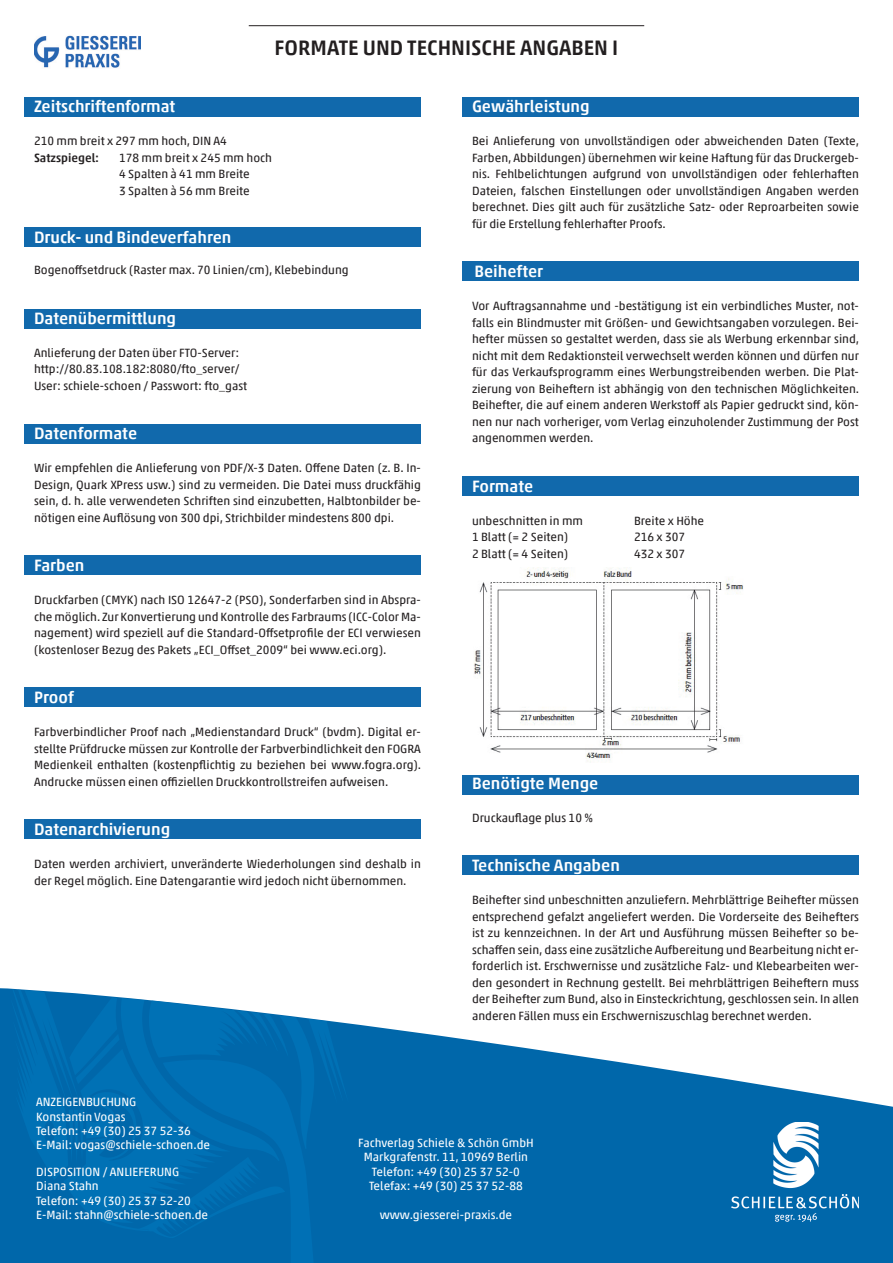
<style>
.page{position:relative;width:893px;height:1263px;background:#fff}
.page>*{position:absolute;margin:0;border:0;box-sizing:border-box;transform-origin:0 0}
.t1{font:500 21px "Akko Pro";color:#231f20}
.t2{font:500 16.5px "Akko Pro";color:#fff}
.t3{font:12px/16.5px "Akko Pro";color:#231f20;text-align:justify}
.t4{font:12px/14.4px "Akko Pro";color:#fff}
.t5{font:500 12px "Akko Pro";color:#231f20}
</style>
<div class="page">
<div style="left:463px;top:855px;width:396px;height:20px;background:#1169ac"></div>
<div style="left:463px;top:775px;width:396px;height:19px;background:#1169ac"></div>
<div style="left:463px;top:476px;width:396px;height:20px;background:#1169ac"></div>
<div style="left:463px;top:97px;width:396px;height:20px;background:#1169ac"></div>
<div style="left:463px;top:262px;width:396px;height:19px;background:#1169ac"></div>
<div style="left:25px;top:819px;width:396px;height:20px;background:#1169ac"></div>
<div style="left:25px;top:687px;width:396px;height:20px;background:#1169ac"></div>
<div style="left:25px;top:555px;width:396px;height:19px;background:#1169ac"></div>
<div style="left:25px;top:424px;width:396px;height:20px;background:#1169ac"></div>
<div style="left:25px;top:309px;width:396px;height:20px;background:#1169ac"></div>
<div style="left:25px;top:227px;width:396px;height:20px;background:#1169ac"></div>
<div style="left:25px;top:97px;width:396px;height:20px;background:#1169ac"></div>
<hr style="left:249px;top:25px;width:395px;height:1px;background:#231f20">
<img style="left:473px;top:567px;width:271px;height:194px">
<img style="left:34px;top:35px;width:106px;height:33px">
<svg style="left:0;top:988px;width:893px;height:275px;fill:#0067aa"></svg>
<div style="left:11px;top:989px;width:338px;height:274px;background:#006baf"></div>
<img style="left:731px;top:1122px;width:128px;height:99px">
<h1 class="t1" style="left:275px;top:35px;width:345px">FORMATE UND TECHNISCHE ANGABEN I</h1>
<h2 class="t2" style="left:34px;top:96px;width:143px">Zeitschriftenformat</h2>
<p class="t3" style="left:34px;top:133px;width:194px">210 mm breit x 297 mm hoch, DIN A4</p>
<p class="t5" style="left:34px;top:150px;width:67px">Satzspiegel:</p>
<p class="t3" style="left:119px;top:149px;width:154px;text-align:left">178 mm breit x 245 mm hoch<br>4 Spalten à 41 mm Breite<br>3 Spalten à 56 mm Breite</p>
<h2 class="t2" style="left:34px;top:228px;width:199px">Druck- und Bindeverfahren</h2>
<p class="t3" style="left:34px;top:262px;width:316px">Bogenoffsetdruck (Raster max. 70 Linien/cm), Klebebindung</p>
<h2 class="t2" style="left:34px;top:308px;width:144px">Datenübermittlung</h2>
<p class="t3" style="left:34px;top:344px;width:215px;text-align:left">Anlieferung der Daten über FTO-Server: http://80.83.108.182:8080/fto_server/<br>User: schiele-schoen / Passwort: fto_gast</p>
<h2 class="t2" style="left:34px;top:423px;width:105px">Datenformate</h2>
<p class="t3" style="left:34px;top:460px;width:388px">Wir empfehlen die Anlieferung von PDF/X-3 Daten. Offene Daten (z. B. In-Design, Quark XPress usw.) sind zu vermeiden. Die Datei muss druckfähig sein, d. h. alle verwendeten Schriften sind einzubetten, Halbtonbilder be&shy;nötigen eine Auflösung von 300 dpi, Strichbilder mindestens 800 dpi.</p>
<h2 class="t2" style="left:34px;top:555px;width:52px">Farben</h2>
<p class="t3" style="left:34px;top:592px;width:388px">Druckfarben (CMYK) nach ISO 12647-2 (PSO), Sonderfarben sind in Abspra&shy;che möglich. Zur Konvertierung und Kontrolle des Farbraums (ICC-Color Ma&shy;nagement) wird speziell auf die Standard-Offsetprofile der ECI verwiesen (kostenloser Bezug des Pakets „ECI_Offset_2009“ bei www.eci.org).</p>
<h2 class="t2" style="left:34px;top:687px;width:41px">Proof</h2>
<p class="t3" style="left:34px;top:724px;width:389px">Farbverbindlicher Proof nach „Medienstandard Druck“ (bvdm). Digital er&shy;stellte Prüfdrucke müssen zur Kontrolle der Farbverbindlichkeit den FOGRA Medienkeil enthalten (kostenpflichtig zu beziehen bei www.fogra.org).<br>Andrucke müssen einen offiziellen Druckkontrollstreifen aufweisen.</p>
<h2 class="t2" style="left:34px;top:819px;width:138px">Datenarchivierung</h2>
<p class="t3" style="left:34px;top:856px;width:388px">Daten werden archiviert, unveränderte Wiederholungen sind deshalb in der Regel möglich. Eine Datengarantie wird jedoch nicht übernommen.</p>
<h2 class="t2" style="left:472px;top:96px;width:119px">Gewährleistung</h2>
<p class="t3" style="left:472px;top:133px;width:389px">Bei Anlieferung von unvollständigen oder abweichenden Daten (Texte, Farben, Abbildungen) übernehmen wir keine Haftung für das Druckergeb&shy;nis. Fehlbelichtungen aufgrund von unvollständigen oder fehlerhaften Dateien, falschen Einstellungen oder unvollständigen Angaben werden berechnet. Dies gilt auch für zusätzliche Satz- oder Reproarbeiten sowie für die Erstellung fehlerhafter Proofs.</p>
<h2 class="t2" style="left:474px;top:261px;width:70px">Beihefter</h2>
<p class="t3" style="left:472px;top:298px;width:389px">Vor Auftragsannahme und -bestätigung ist ein verbindliches Muster, not&shy;falls ein Blindmuster mit Größen- und Gewichtsangaben vorzulegen. Bei&shy;hefter müssen so gestaltet werden, dass sie als Werbung erkennbar sind, nicht mit dem Redaktionsteil verwechselt werden können und dürfen nur für das Verkaufsprogramm eines Werbungstreibenden werben. Die Plat&shy;zierung von Beiheftern ist abhängig von den technischen Möglichkeiten.<br>Beihefter, die auf einem anderen Werkstoff als Papier gedruckt sind, kön&shy;nen nur nach vorheriger, vom Verlag einzuholender Zustimmung der Post angenommen werden.</p>
<h2 class="t2" style="left:472px;top:476px;width:63px">Formate</h2>
<p class="t3" style="left:472px;top:512px;width:112px">unbeschnitten in mm</p>
<p class="t3" style="left:634px;top:512px;width:72px">Breite x Höhe</p>
<p class="t3" style="left:472px;top:529px;width:98px">1 Blatt (= 2 Seiten)</p>
<p class="t3" style="left:634px;top:529px;width:53px">216 x 307</p>
<p class="t3" style="left:472px;top:545px;width:98px">2 Blatt (= 4 Seiten)</p>
<p class="t3" style="left:634px;top:545px;width:53px">432 x 307</p>
<h2 class="t2" style="left:472px;top:773px;width:128px">Benötigte Menge</h2>
<p class="t3" style="left:472px;top:809px;width:123px">Druckauflage plus 10 %</p>
<h2 class="t2" style="left:472px;top:855px;width:149px">Technische Angaben</h2>
<p class="t3" style="left:472px;top:892px;width:388px">Beihefter sind unbeschnitten anzuliefern. Mehrblättrige Beihefter müssen entsprechend gefalzt angeliefert werden. Die Vorderseite des Beihefters ist zu kennzeichnen. In der Art und Ausführung müssen Beihefter so be&shy;schaffen sein, dass eine zusätzliche Aufbereitung und Bearbeitung nicht er&shy;forderlich ist. Erschwernisse und zusätzliche Falz- und Klebearbeiten wer&shy;den gesondert in Rechnung gestellt. Bei mehrblättrigen Beiheftern muss der Beihefter zum Bund, also in Einsteckrichtung, geschlossen sein. In allen anderen Fällen muss ein Erschwerniszuschlag berechnet werden.</p>
<p class="t4" style="left:36px;top:1094px;width:176px">ANZEIGENBUCHUNG<br>Konstantin Vogas<br>Telefon: +49 (30) 25 37 52-36<br>E-Mail: vogas@schiele-schoen.de</p>
<p class="t4" style="left:36px;top:1164px;width:174px">DISPOSITION / ANLIEFERUNG<br>Diana Stahn<br>Telefon: +49 (30) 25 37 52-20<br>E-Mail: stahn@schiele-schoen.de</p>
<p class="t4" style="left:358px;top:1135px;width:177px;text-align:center">Fachverlag Schiele &amp; Schön GmbH<br>Markgrafenstr. 11, 10969 Berlin<br>Telefon: +49 (30) 25 37 52-0<br>Telefax: +49 (30) 25 37 52-88</p>
<p class="t4" style="left:380px;top:1207px;width:134px">www.giesserei-praxis.de</p>
</div>
